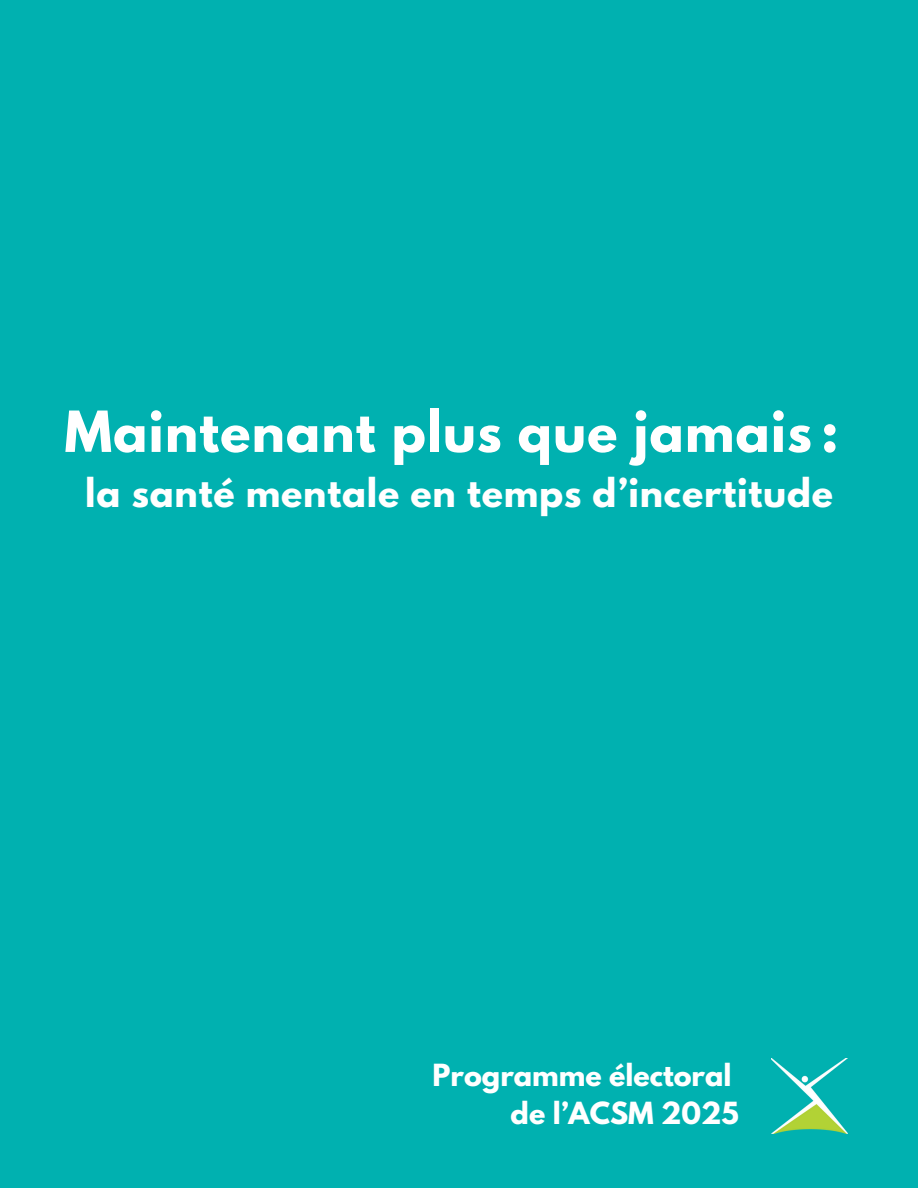
<style>
.page{position:relative;width:918px;height:1188px;background:#00b1b0}
.page>*{position:absolute;margin:0;border:0;box-sizing:border-box;transform-origin:0 0}
.t1{font:700 50.1px "League Spartan";letter-spacing:.025em;color:#fff}
.t2{font:700 35.25px "League Spartan";letter-spacing:.025em;color:#fff}
.t3{font:700 27px "League Spartan";color:#fff}
</style>
<div class="page">
<img style="left:771px;top:1059px;width:77px;height:74px">
<h1 class="t1" style="left:65px;top:407px;width:775px">Maintenant plus que jamais :</h1>
<h1 class="t2" style="left:85px;top:475px;width:749px">la santé mentale en temps d’incertitude</h1>
<p class="t3" style="left:433px;top:1062px;width:300px">Programme électoral</p>
<p class="t3" style="left:511px;top:1099px;width:230px">de l’ACSM 2025</p>
</div>
